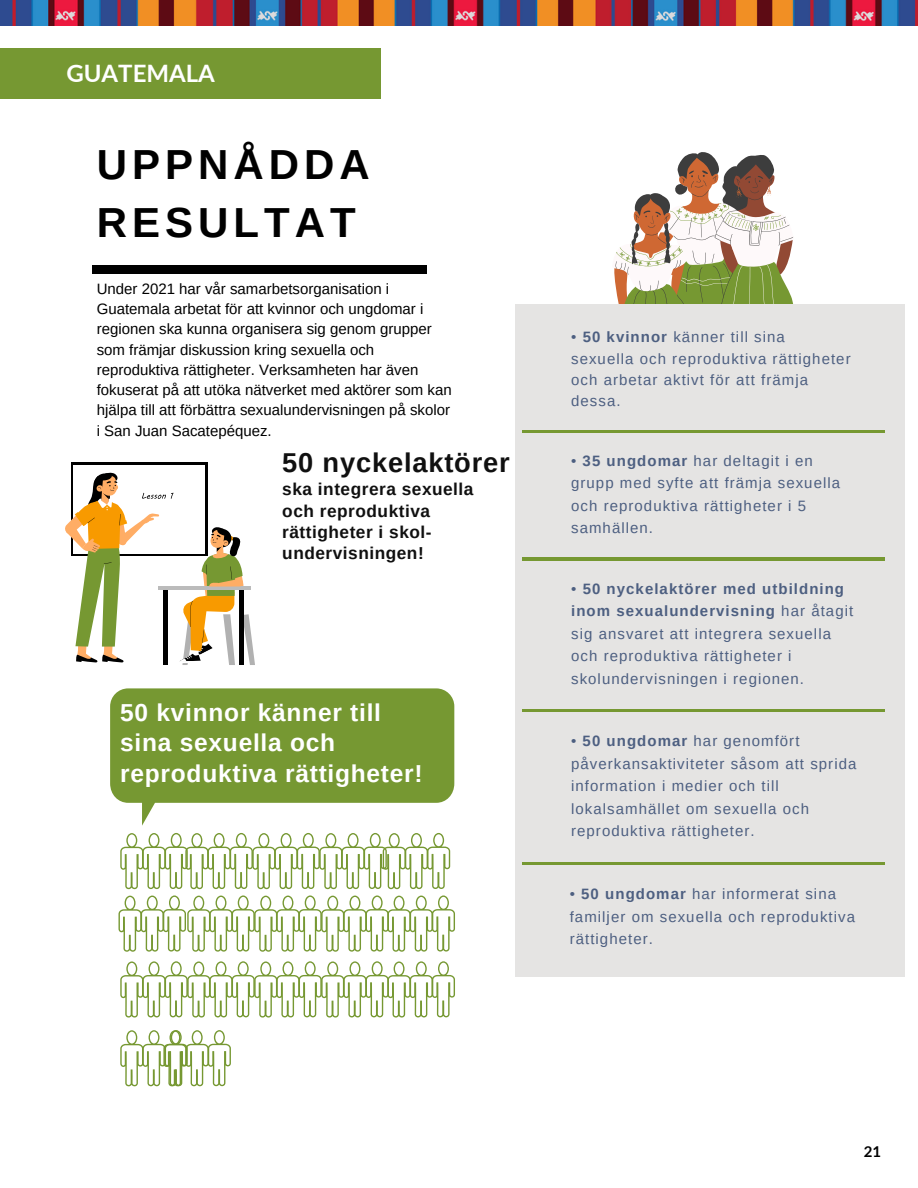
<style>
.page{position:relative;width:918px;height:1188px;background:#fff}
.page>*{position:absolute;margin:0;border:0;box-sizing:border-box;transform-origin:0 0}
.t1{font:700 42px/58.7px "Arimo";letter-spacing:.12em;color:#000}
.t2{font:700 27.3px "Arimo";letter-spacing:.03em;color:#101010}
.t3{font:700 24.45px/30.3px "Arimo";letter-spacing:.03em;color:#fff}
.t4{font:700 24px "Lato";color:#fff}
.t5{font:700 17.25px/21.3px "Arimo";letter-spacing:.03em;color:#101010}
.t6{font:15px/22.5px "Arimo";letter-spacing:.07em;color:#4d5f81}
.t7{font:15px/20.2px "Arimo";color:#000}
.t8{font:700 15px "Lato";color:#000}
.s1{font-weight:700}
</style>
<div class="page">
<div style="left:92px;top:265px;width:335px;height:9px;background:#000"></div>
<img style="left:0;top:0;width:918px;height:25px">
<svg style="left:614px;top:152px;width:180px;height:152px"></svg>
<div style="left:516px;top:304px;width:389px;height:673px;background:#e5e4e3"></div>
<hr style="left:522px;top:862px;width:363px;height:3px;background:#769832">
<hr style="left:522px;top:558px;width:363px;height:2px;background:#769832">
<hr style="left:522px;top:710px;width:363px;height:2px;background:#769832">
<hr style="left:522px;top:430px;width:363px;height:2px;background:#769832">
<div style="left:0;top:48px;width:381px;height:51px;background:#769832"></div>
<svg style="left:120px;top:833px;width:330px;height:56px"></svg>
<svg style="left:119px;top:895px;width:336px;height:57px"></svg>
<svg style="left:120px;top:961px;width:335px;height:57px"></svg>
<svg style="left:120px;top:1030px;width:111px;height:56px"></svg>
<svg style="left:110px;top:688px;width:344px;height:138px;fill:#769832"></svg>
<div style="left:71px;top:463px;width:136px;height:93px;background:#000"></div>
<div style="left:73px;top:465px;width:132px;height:89px;background:#fff"></div>
<hr style="left:158px;top:586px;width:93px;height:4px;background:#bbb">
<svg style="left:179px;top:526px;width:76px;height:139px"></svg>
<div style="left:163px;top:590px;width:5px;height:75px;background:#000"></div>
<div style="left:239px;top:590px;width:5px;height:75px;background:#000"></div>
<svg style="left:65px;top:472px;width:108px;height:191px"></svg>
<h3 class="t4" style="left:66px;top:58px;width:150px">GUATEMALA</h3>
<h1 class="t1" style="left:97px;top:135px;width:275px">UPPNÅDDA<br>RESULTAT</h1>
<p class="t7" style="left:97px;top:279px;width:357px">Under 2021 har vår samarbetsorganisation i Guatemala arbetat för att kvinnor och ungdomar i regionen ska kunna organisera sig genom grupper som främjar diskussion kring sexuella och reproduktiva rättigheter. Verksamheten har även fokuserat på att utöka nätverket med aktörer som kan hjälpa till att förbättra sexualundervisningen på skolor i San Juan Sacatepéquez.</p>
<h2 class="t2" style="left:282px;top:447px;width:229px">50 nyckelaktörer</h2>
<p class="t5" style="left:282px;top:479px;width:193px">ska integrera sexuella och reproduktiva rättigheter i skol&shy;undervisningen!</p>
<h3 class="t3" style="left:120px;top:697px;width:304px">50 kvinnor känner till sina sexuella och reproduktiva rättigheter!</h3>
<p class="t6" style="left:571px;top:326px;width:281px;line-height:21.3px">• <span class="s1">50 kvinnor</span> känner till sina sexuella och reproduktiva rättigheter och arbetar aktivt för att främja dessa.</p>
<p class="t6" style="left:571px;top:449px;width:271px">• <span class="s1">35 ungdomar</span> har deltagit i en grupp med syfte att främja sexuella och reproduktiva rättigheter i 5 samhällen.</p>
<p class="t6" style="left:571px;top:577px;width:284px">• <span class="s1">50 nyckelaktörer med utbildning inom sexualundervisning</span> har åtagit sig ansvaret att integrera sexuella och reproduktiva rättigheter i skolundervisningen i regionen.</p>
<p class="t6" style="left:571px;top:730px;width:287px">• <span class="s1">50 ungdomar</span> har genomfört påverkansaktiviteter såsom att sprida information i medier och till lokalsamhället om sexuella och reproduktiva rättigheter.</p>
<p class="t6" style="left:570px;top:883px;width:287px">• <span class="s1">50 ungdomar</span> har informerat sina familjer om sexuella och reproduktiva rättigheter.</p>
<p class="t8" style="left:864px;top:1142px;width:19px">21</p>
</div>
